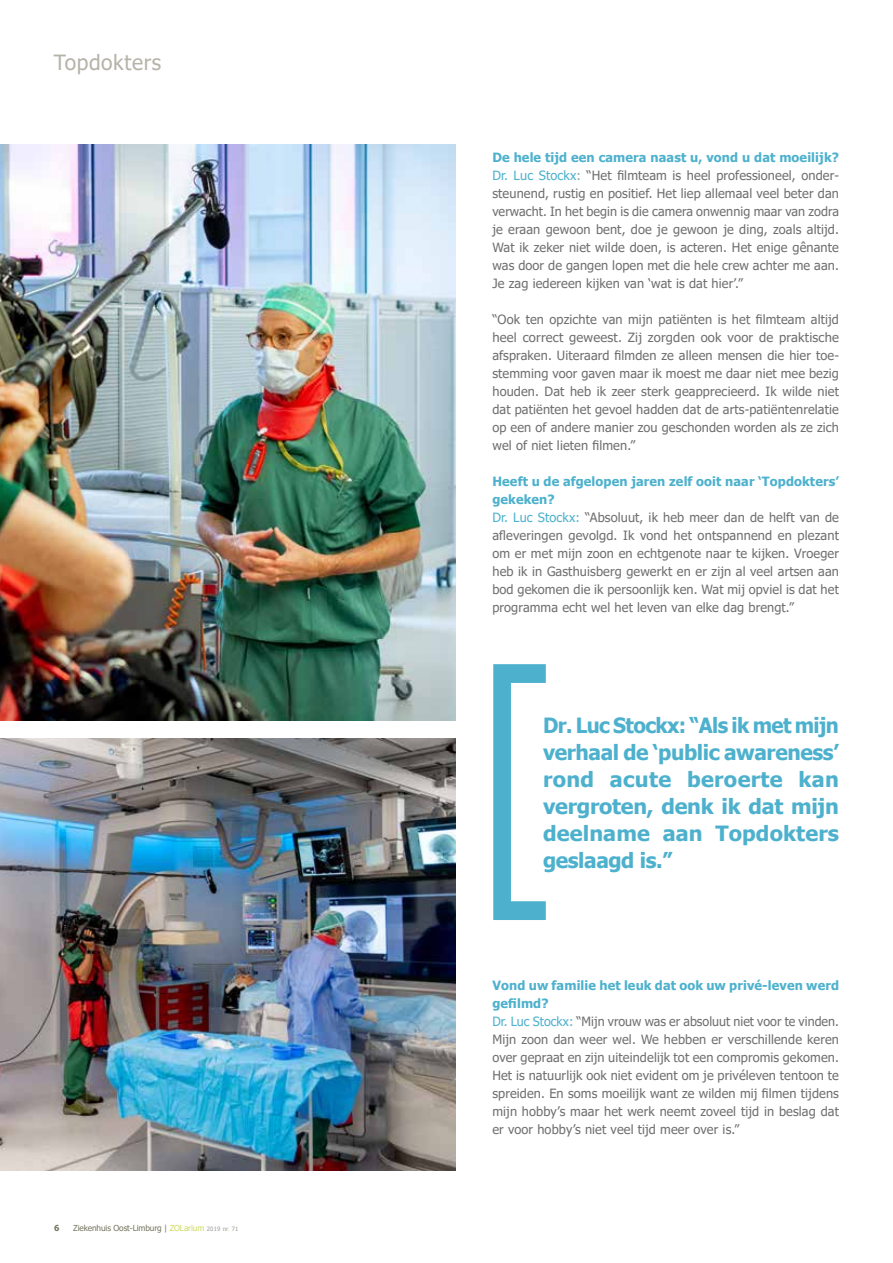
<style>
.page{position:relative;width:893px;height:1263px;background:#fff}
.page>*{position:absolute;margin:0;border:0;box-sizing:border-box;transform-origin:0 0}
.t1{font:700 21px/27px "Tahoma";letter-spacing:-.01em;color:#4db1cd;text-align:justify}
.t2{font:21px "Tahoma";letter-spacing:.03em;color:#b6b4a9}
.t3{font:12.75px/18px "Tahoma";letter-spacing:.01em;color:#706f6f;text-align:justify}
.t4{font:8.25px "Tahoma";letter-spacing:-.01em;color:#767662}
.t5{font:700 8.25px "Tahoma";color:#767662}
.s1{color:#cfdb60}
.s2{font-size:6px;color:#9d9d9c}
.s3{font-size:6px;color:#cfdb60}
.s4{font-weight:700;color:#4db1cd}
.s5{color:#4db1cd}
.s6{color:#7aae99}
</style>
<div class="page">
<img style="left:0;top:144px;width:455px;height:576px">
<img style="left:0;top:738px;width:455px;height:432px">
<svg style="left:493px;top:664px;width:53px;height:256px"></svg>
<h1 class="t2" style="left:54px;top:49px;width:109px">Topdokters</h1>
<p class="t5" style="left:54px;top:1222px;width:7px">6</p>
<p class="t4" style="left:73px;top:1222px;width:167px">Ziekenhuis Oost-Limburg | <span class="s1">ZOLarium</span> <span class="s2">2019 nr</span><span class="s3">.</span> <span class="s2">71</span></p>
<p class="t3" style="left:492px;top:149px;width:348px"><span class="s4">De hele tijd een camera naast u, vond u dat moeilijk?<br></span><span class="s5">Dr. Luc Stockx</span><span class="s6">:</span> “Het filmteam is heel professioneel, onder&shy;steunend, rustig en positief. Het liep allemaal veel beter dan verwacht. In het begin is die camera onwennig maar van zodra je eraan gewoon bent, doe je gewoon je ding, zoals altijd.<br>Wat ik zeker niet wilde doen, is acteren. Het enige gênante was door de gangen lopen met die hele crew achter me aan.<br>Je zag iedereen kijken van ‘wat is dat hier’.”</p>
<p class="t3" style="left:492px;top:311px;width:348px">“Ook ten opzichte van mijn patiënten is het filmteam altijd heel correct geweest. Zij zorgden ook voor de praktische afspraken. Uiteraard filmden ze alleen mensen die hier toe&shy;stemming voor gaven maar ik moest me daar niet mee bezig houden. Dat heb ik zeer sterk geapprecieerd. Ik wilde niet dat patiënten het gevoel hadden dat de arts-patiëntenrelatie op een of andere manier zou geschonden worden als ze zich wel of niet lieten filmen.”</p>
<p class="t3" style="left:492px;top:473px;width:348px;text-align:left"><span class="s4">Heeft u de afgelopen jaren zelf ooit naar ‘Topdokters’ gekeken?<br></span><span class="s5">Dr. Luc Stockx:</span> “Absoluut, ik heb meer dan de helft van de afleveringen gevolgd. Ik vond het ontspannend en plezant om er met mijn zoon en echtgenote naar te kijken. Vroeger heb ik in Gasthuisberg gewerkt en er zijn al veel artsen aan bod gekomen die ik persoonlijk ken. Wat mij opviel is dat het programma echt wel het leven van elke dag brengt.”</p>
<h1 class="t1" style="left:543px;top:712px;width:297px">Dr. Luc Stockx: “Als ik met mijn verhaal de ‘public awareness’ rond acute beroerte kan vergroten, denk ik dat mijn deelname aan Topdokters geslaagd is.”</h1>
<p class="t3" style="left:492px;top:977px;width:348px;text-align:left"><span class="s4">Vond uw familie het leuk dat ook uw privé-leven werd gefilmd?<br></span><span class="s5">Dr. Luc Stockx:</span> “Mijn vrouw was er absoluut niet voor te vinden.<br>Mijn zoon dan weer wel. We hebben er verschillende keren over gepraat en zijn uiteindelijk tot een compromis gekomen.<br>Het is natuurlijk ook niet evident om je privéleven tentoon te spreiden. En soms moeilijk want ze wilden mij filmen tijdens mijn hobby’s maar het werk neemt zoveel tijd in beslag dat er voor hobby’s niet veel tijd meer over is.”</p>
</div>
